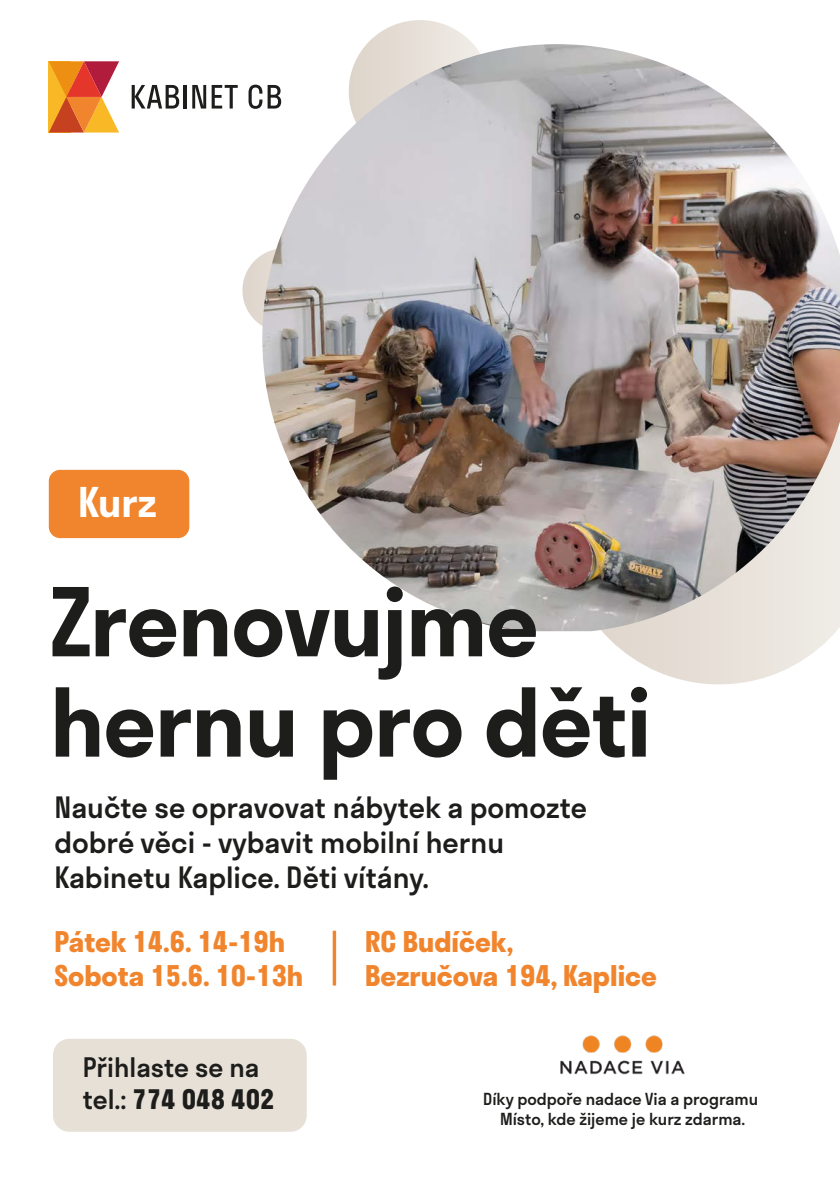
<style>
.page{position:relative;width:840px;height:1191px;background:#fff}
.page>*{position:absolute;margin:0;border:0;box-sizing:border-box;transform-origin:0 0}
.t1{font:600 92.4px/100.2px "Stratos";letter-spacing:-.01em;color:#1d1d1b}
.t2{font:600 40px "Stratos";color:#fff}
.t3{font:500 28.8px/34.6px "Stratos";color:#1d1d1b}
.t4{font:700 27.8px/33.4px "Stratos";color:#f1852d}
.t5{font:500 26.4px/31.6px "Stratos";color:#1d1d1b}
.t6{font:500 16.2px/19.4px "Stratos";color:#1d1d1b;text-align:center}
.s1{font-weight:700}
</style>
<div class="page">
<div style="left:53px;top:1038px;width:253px;height:93px;background:#e7e0d7;border-radius:16px"></div>
<svg style="left:49px;top:61px;width:70px;height:72px"></svg>
<svg style="left:132px;top:85px;width:47px;height:24px"></svg>
<hr style="left:183px;top:85px;width:4px;height:24px;background:#1d1d1b">
<svg style="left:192px;top:85px;width:45px;height:24px"></svg>
<svg style="left:248px;top:85px;width:14px;height:24px"></svg>
<div style="left:49px;top:470px;width:140px;height:68px;background:#f1852d;border-radius:11px"></div>
<svg style="left:563px;top:631px;width:273px;height:53px"></svg>
<div style="left:242px;top:248px;width:84px;height:84px;background:#e0d7ce;border-radius:50%"></div>
<div style="left:348px;top:20px;width:143px;height:142px;background:#e7e0d9;border-radius:50%"></div>
<img style="left:262px;top:44px;width:577px;height:587px">
<img style="left:560px;top:1035px;width:125px;height:40px">
<svg style="left:332px;top:930px;width:4px;height:55px"></svg>
<h2 class="t2" style="left:78px;top:470px;width:80px">Kurz</h2>
<h1 class="t1" style="left:50px;top:569px;width:602px">Zrenovujme hernu pro děti</h1>
<p class="t3" style="left:54px;top:789px;width:534px">Naučte se opravovat nábytek a pomozte dobré věci - vybavit mobilní hernu<br>Kabinetu Kaplice. Děti vítány.</p>
<p class="t4" style="left:54px;top:924px;width:250px">Pátek 14.6. 14-19h<br>Sobota 15.6. 10-13h</p>
<p class="t5" style="left:83px;top:1051px;width:193px">Přihlaste se na tel.: <span class="s1">774 048 402</span></p>
<p class="t4" style="left:365px;top:924px;width:293px">RC Budíček,<br>Bezručova 194, Kaplice</p>
<p class="t6" style="left:483px;top:1089px;width:276px">Díky podpoře nadace Via a programu<br>Místo, kde žijeme je kurz zdarma.</p>
</div>
